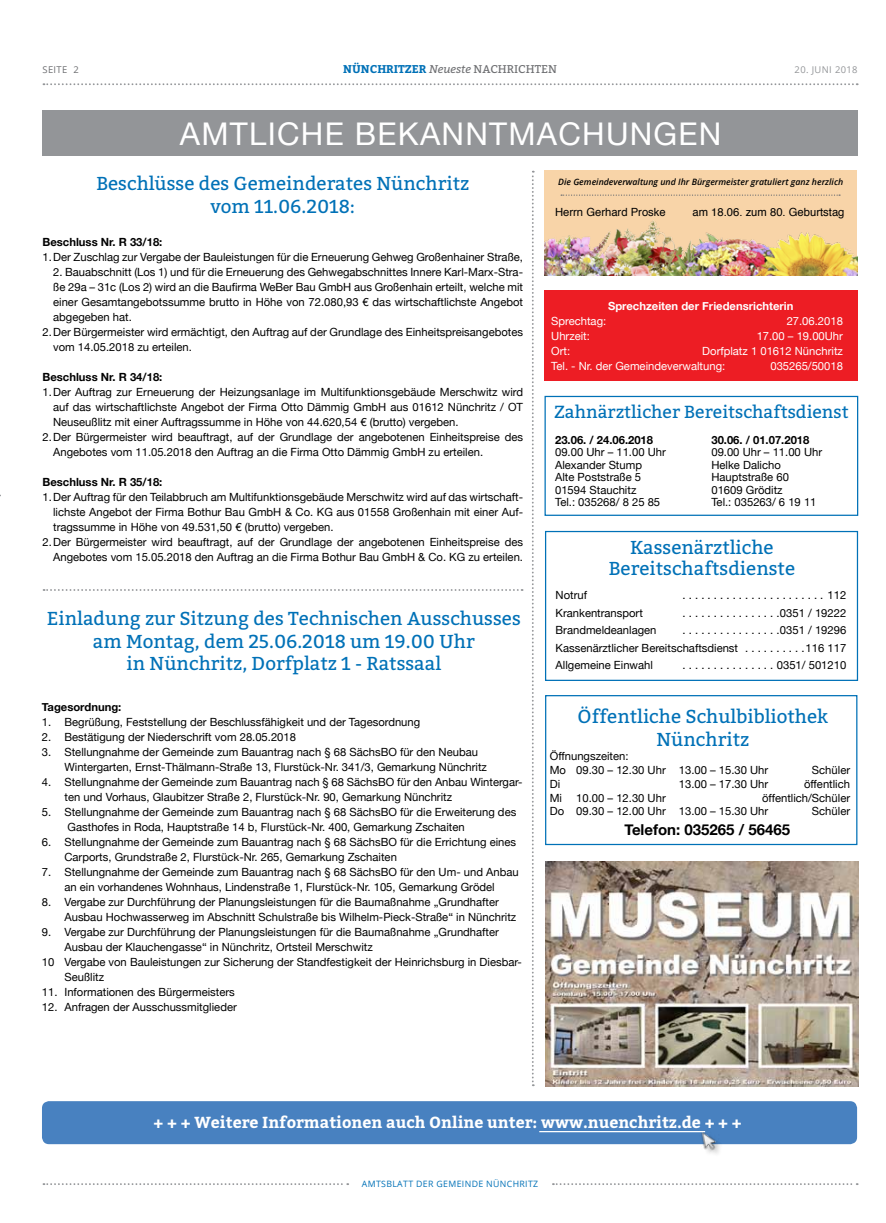
<style>
.page{position:relative;width:886px;height:1223px;background:#fff}
.page>*{position:absolute;margin:0;border:0;box-sizing:border-box;transform-origin:0 0}
.t1{font:31.25px "Helvetica Neue";letter-spacing:.04em;color:#fff}
.t2{font:18.75px/22.5px "Bitter";color:#0071b7;text-align:center}
.t3{font:17.5px "Bitter";color:#0071b7}
.t4{font:700 16px "Bitter";color:#fff}
.t5{font:700 15px "Helvetica Neue";color:#000}
.t6{font:11.25px/12.5px "Helvetica Neue";color:#000}
.t7{font:11.25px/15px "Helvetica Neue";color:#fff}
.t8{font:700 11.25px "Helvetica Neue";color:#000}
.t9{font:11.25px "Helvetica";color:#000}
.t10{font:700 11.25px "Helvetica Neue";color:#fff}
.t11{font:700 11.25px "Bitter";color:#0071b7}
.t12{font:9.38px "Open Sans";letter-spacing:.04em;color:#939598}
.t13{font:9.38px "Open Sans";color:#6d6e71}
.t14{font:italic 600 8.75px "Open Sans";color:#000}
.t15{font:8.75px "Open Sans";letter-spacing:.04em;color:#0071b7}
.s1{font-weight:400;font-style:italic;color:#6d6e71}
.s2{font-weight:400;color:#6d6e71}
</style>
<div class="page">
<svg style="left:43px;top:83px;width:815px;height:2px"></svg>
<svg style="left:43px;top:1183px;width:305px;height:2px"></svg>
<svg style="left:553px;top:1183px;width:305px;height:2px"></svg>
<div style="left:43px;top:111px;width:814px;height:45px;background:#939598"></div>
<svg style="left:532px;top:171px;width:2px;height:915px"></svg>
<svg style="left:44px;top:589px;width:479px;height:2px"></svg>
<div style="left:545px;top:531px;width:313px;height:150px;border:1px solid #0071b7"></div>
<img style="left:546px;top:861px;width:312px;height:225px">
<div style="left:544px;top:396px;width:314px;height:120px;border:1px solid #0071b7"></div>
<div style="left:42px;top:1101px;width:815px;height:43px;background:#4881c0;border-radius:7px"></div>
<img style="left:692px;top:1131px;width:34px;height:23px">
<hr style="left:539px;top:1130px;width:166px;height:2px;background:#fff">
<div style="left:544px;top:171px;width:313px;height:105px;background:#f8d4a8"></div>
<svg style="left:561px;top:194px;width:279px;height:2px"></svg>
<img style="left:544px;top:221px;width:313px;height:55px">
<div style="left:544px;top:291px;width:314px;height:90px;background:#ed1d24"></div>
<div style="left:545px;top:695px;width:312px;height:150px;border:1px solid #0071b7"></div>
<p class="t13" style="left:43px;top:63px;width:11px">SEITE</p>
<p class="t13" style="left:73px;top:63px;width:7px">2</p>
<p class="t11" style="left:343px;top:61px;width:215px">NÜNCHRITZER <span class="s1">Neueste</span> <span class="s2">NACHRICHTEN</span></p>
<p class="t12" style="left:794px;top:63px;width:65px">20. JUNI 2018</p>
<h1 class="t1" style="left:180px;top:115px;width:543px">AMTLICHE BEKANNTMACHUNGEN</h1>
<h2 class="t2" style="left:96px;top:172px;width:374px">Beschlüsse des Gemeinderates Nünchritz vom 11.06.2018:</h2>
<p class="t8" style="left:43px;top:235px;width:121px">Beschluss Nr. R 33/18:</p>
<p class="t6" style="left:43px;top:250px;width:482px">1.Der Zuschlag zur Vergabe der Bauleistungen für die Erneuerung Gehweg Großenhainer Straße,</p>
<p class="t6" style="left:53px;top:265px;width:471px">2. Bauabschnitt (Los 1) und für die Erneuerung des Gehwegabschnittes Innere Karl-Marx-Stra-</p>
<p class="t6" style="left:53px;top:280px;width:471px">ße 29a – 31c (Los 2) wird an die Baufirma WeBer Bau GmbH aus Großenhain erteilt, welche mit</p>
<p class="t6" style="left:53px;top:295px;width:471px">einer Gesamtangebotssumme brutto in Höhe von 72.080,93 € das wirtschaftlichste Angebot</p>
<p class="t6" style="left:53px;top:310px;width:80px">abgegeben hat.</p>
<p class="t6" style="left:43px;top:325px;width:482px">2.Der Bürgermeister wird ermächtigt, den Auftrag auf der Grundlage des Einheitspreisangebotes</p>
<p class="t6" style="left:53px;top:340px;width:140px">vom 14.05.2018 zu erteilen.</p>
<p class="t8" style="left:43px;top:370px;width:121px">Beschluss Nr. R 34/18:</p>
<p class="t6" style="left:43px;top:385px;width:482px">1.Der Auftrag zur Erneuerung der Heizungsanlage im Multifunktionsgebäude Merschwitz wird</p>
<p class="t6" style="left:53px;top:400px;width:471px">auf das wirtschaftlichste Angebot der Firma Otto Dämmig GmbH aus 01612 Nünchritz / OT</p>
<p class="t6" style="left:53px;top:415px;width:407px">Neuseußlitz mit einer Auftragssumme in Höhe von 44.620,54 € (brutto) vergeben.</p>
<p class="t6" style="left:43px;top:430px;width:482px">2.Der Bürgermeister wird beauftragt, auf der Grundlage der angebotenen Einheitspreise des</p>
<p class="t6" style="left:53px;top:445px;width:431px">Angebotes vom 11.05.2018 den Auftrag an die Firma Otto Dämmig GmbH zu erteilen.</p>
<p class="t8" style="left:43px;top:475px;width:121px">Beschluss Nr. R 35/18:</p>
<p class="t6" style="left:43px;top:490px;width:482px">1.Der Auftrag für den Teilabbruch am Multifunktionsgebäude Merschwitz wird auf das wirtschaft-</p>
<p class="t6" style="left:53px;top:505px;width:471px">lichste Angebot der Firma Bothur Bau GmbH &amp; Co. KG aus 01558 Großenhain mit einer Auf-</p>
<p class="t6" style="left:53px;top:520px;width:282px">tragssumme in Höhe von 49.531,50 € (brutto) vergeben.</p>
<p class="t6" style="left:43px;top:535px;width:482px">2.Der Bürgermeister wird beauftragt, auf der Grundlage der angebotenen Einheitspreise des</p>
<p class="t6" style="left:53px;top:550px;width:471px">Angebotes vom 15.05.2018 den Auftrag an die Firma Bothur Bau GmbH &amp; Co. KG zu erteilen.</p>
<h2 class="t2" style="left:47px;top:607px;width:475px">Einladung zur Sitzung des Technischen Ausschusses am Montag, dem 25.06.2018 um 19.00 Uhr<br>in Nünchritz, Dorfplatz 1 - Ratssaal</h2>
<p class="t8" style="left:42px;top:700px;width:81px">Tagesordnung:</p>
<p class="t6" style="left:42px;top:715px;width:380px">1. Begrüßung, Feststellung der Beschlussfähigkeit und der Tagesordnung</p>
<p class="t6" style="left:42px;top:730px;width:256px">2. Bestätigung der Niederschrift vom 28.05.2018</p>
<p class="t6" style="left:64px;top:744px;width:424px;line-height:15px;text-indent:-22px">3. Stellungnahme der Gemeinde zum Bauantrag nach § 68 SächsBO für den Neubau<br>Wintergarten, Ernst-Thälmann-Straße 13, Flurstück-Nr. 341/3, Gemarkung Nünchritz</p>
<p class="t6" style="left:64px;top:774px;width:459px;line-height:15px;text-indent:-22px">4. Stellungnahme der Gemeinde zum Bauantrag nach § 68 SächsBO für den Anbau Wintergar&shy;ten und Vorhaus, Glaubitzer Straße 2, Flurstück-Nr. 90, Gemarkung Nünchritz</p>
<p class="t6" style="left:68px;top:804px;width:450px;line-height:15px;text-indent:-26px">5. Stellungnahme der Gemeinde zum Bauantrag nach § 68 SächsBO für die Erweiterung des<br>Gasthofes in Roda, Hauptstraße 14 b, Flurstück-Nr. 400, Gemarkung Zschaiten</p>
<p class="t6" style="left:64px;top:834px;width:453px;line-height:15px;text-indent:-22px">6. Stellungnahme der Gemeinde zum Bauantrag nach § 68 SächsBO für die Errichtung eines<br>Carports, Grundstraße 2, Flurstück-Nr. 265, Gemarkung Zschaiten</p>
<p class="t6" style="left:42px;top:864px;width:478px;line-height:15px;text-align:center">7. Stellungnahme der Gemeinde zum Bauantrag nach § 68 SächsBO für den Um- und Anbau an ein vorhandenes Wohnhaus, Lindenstraße 1, Flurstück-Nr. 105, Gemarkung Grödel</p>
<p class="t6" style="left:64px;top:894px;width:453px;line-height:15px;text-indent:-22px">8. Vergabe zur Durchführung der Planungsleistungen für die Baumaßnahme „Grundhafter<br>Ausbau Hochwasserweg im Abschnitt Schulstraße bis Wilhelm-Pieck-Straße“ in Nünchritz</p>
<p class="t6" style="left:42px;top:925px;width:458px">9. Vergabe zur Durchführung der Planungsleistungen für die Baumaßnahme „Grundhafter</p>
<p class="t6" style="left:64px;top:940px;width:310px">Ausbau der Klauchengasse“ in Nünchritz, Ortsteil Merschwitz</p>
<p class="t6" style="left:42px;top:955px;width:481px">10 Vergabe von Bauleistungen zur Sicherung der Standfestigkeit der Heinrichsburg in Diesbar-</p>
<p class="t6" style="left:64px;top:970px;width:41px">Seußlitz</p>
<p class="t6" style="left:42px;top:985px;width:194px">11. Informationen des Bürgermeisters</p>
<p class="t6" style="left:42px;top:1000px;width:196px">12. Anfragen der Ausschussmitglieder</p>
<p class="t14" style="left:558px;top:175px;width:287px">Die Gemeindeverwaltung und Ihr Bürgermeister gratuliert ganz herzlich</p>
<p class="t9" style="left:555px;top:204px;width:112px">Herrn Gerhard Proske</p>
<p class="t9" style="left:692px;top:204px;width:153px">am 18.06. zum 80. Geburtstag</p>
<p class="t10" style="left:608px;top:299px;width:187px">Sprechzeiten der Friedensrichterin</p>
<p class="t7" style="left:551px;top:313px;width:57px">Sprechtag:</p>
<p class="t7" style="left:787px;top:313px;width:58px">27.06.2018</p>
<p class="t7" style="left:551px;top:328px;width:40px">Uhrzeit:</p>
<p class="t7" style="left:757px;top:328px;width:88px">17.00 – 19.00Uhr</p>
<p class="t7" style="left:551px;top:343px;width:20px">Ort:</p>
<p class="t7" style="left:551px;top:343px;width:293px;text-indent:151px">Dorfplatz 1 01612 Nünchritz<br>Tel. - Nr. der Gemeindeverwaltung:</p>
<p class="t7" style="left:770px;top:358px;width:74px">035265/50018</p>
<h3 class="t3" style="left:554px;top:399px;width:296px">Zahnärztlicher Bereitschaftsdienst</h3>
<p class="t8" style="left:555px;top:433px;width:99px">23.06. / 24.06.2018</p>
<p class="t6" style="left:555px;top:446px;width:112px">09.00 Uhr – 11.00 Uhr<br>Alexander Stump<br>Alte Poststraße 5<br>01594 Stauchitz<br>Tel.: 035268/ 8 25 85</p>
<p class="t8" style="left:711px;top:433px;width:99px">30.06. / 01.07.2018</p>
<p class="t6" style="left:711px;top:446px;width:112px">09.00 Uhr – 11.00 Uhr<br>Helke Dalicho<br>Hauptstraße 60<br>01609 Gröditz<br>Tel.: 035263/ 6 19 11</p>
<h2 class="t2" style="left:609px;top:536px;width:188px;line-height:21.2px">Kassenärztliche<br>Bereitschaftsdienste</h2>
<p class="t6" style="left:556px;top:588px;width:33px">Notruf</p>
<p class="t6" style="left:679px;top:588px;width:5px">........................</p>
<p class="t6" style="left:827px;top:588px;width:20px">112</p>
<p class="t6" style="left:556px;top:606px;width:89px">Krankentransport</p>
<p class="t6" style="left:780px;top:606px;width:68px">0351 / 19222</p>
<p class="t6" style="left:556px;top:623px;width:102px">Brandmeldeanlagen</p>
<p class="t6" style="left:780px;top:623px;width:68px">0351 / 19296</p>
<p class="t6" style="left:556px;top:641px;width:191px">Kassenärztlicher Bereitschaftsdienst ..........</p>
<p class="t6" style="left:805px;top:641px;width:42px">116 117</p>
<p class="t6" style="left:556px;top:658px;width:99px">Allgemeine Einwahl</p>
<p class="t6" style="left:679px;top:658px;width:4px">................</p>
<p class="t6" style="left:777px;top:658px;width:71px">0351/ 501210</p>
<h2 class="t2" style="left:577px;top:704px;width:252px">Öffentliche Schulbibliothek<br>Nünchritz</h2>
<p class="t6" style="left:550px;top:749px;width:220px;line-height:13.8px">Öffnungszeiten:<br>Mo 09.30 – 12.30 Uhr 13.00 – 15.30 Uhr</p>
<p class="t6" style="left:812px;top:763px;width:40px">Schüler</p>
<p class="t6" style="left:550px;top:777px;width:12px">Di</p>
<p class="t6" style="left:679px;top:777px;width:91px">13.00 – 17.30 Uhr</p>
<p class="t6" style="left:804px;top:777px;width:48px">öffentlich</p>
<p class="t6" style="left:550px;top:791px;width:14px">Mi</p>
<p class="t6" style="left:576px;top:791px;width:91px">10.00 – 12.30 Uhr</p>
<p class="t6" style="left:550px;top:790px;width:302px;line-height:13.8px;text-indent:212px">öffentlich/Schüler<br>Do 09.30 – 12.00 Uhr 13.00 – 15.30 Uhr</p>
<p class="t6" style="left:812px;top:805px;width:40px">Schüler</p>
<h3 class="t5" style="left:624px;top:820px;width:167px">Telefon: 035265 / 56465</h3>
<h3 class="t4" style="left:154px;top:1109px;width:590px">+ + + Weitere Informationen auch Online unter: www.nuenchritz.de + + +</h3>
<p class="t15" style="left:362px;top:1177px;width:178px">AMTSBLATT DER GEMEINDE NÜNCHRITZ</p>
</div>
